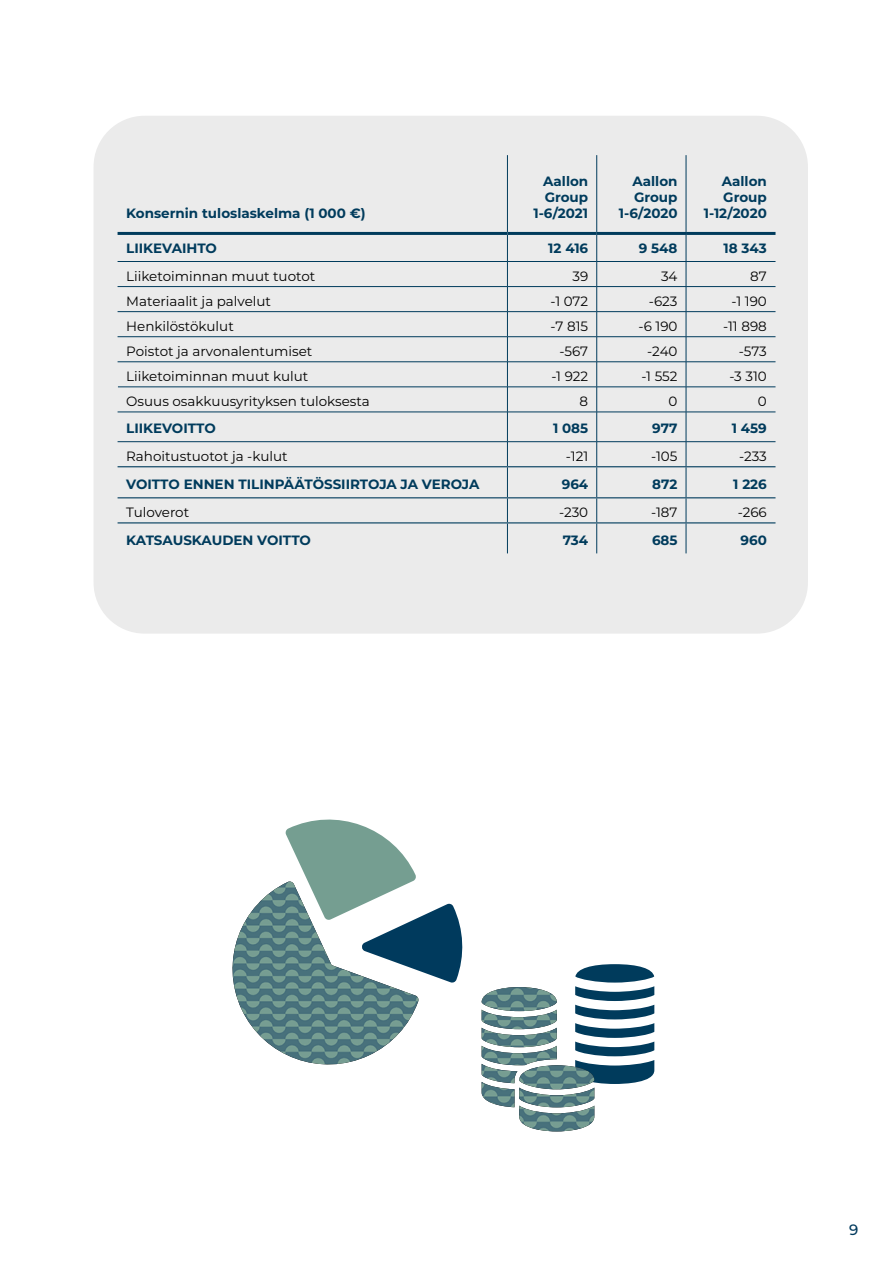
<style>
.page{position:relative;width:893px;height:1263px;background:#fff}
.page>*{position:absolute;margin:0;border:0;box-sizing:border-box;transform-origin:0 0}
.t1{font:500 15px "Montserrat";color:#003a5d}
.t2{font:13.5px "Montserrat";color:#000}
.t3{font:700 13.5px/16.2px "Montserrat";color:#003b5c;text-align:right}
</style>
<div class="page">
<div style="left:94px;top:116px;width:714px;height:518px;background:#ebebeb;border-radius:51px"></div>
<hr style="left:507px;top:261px;width:90px;height:1px;background:#003b5c">
<hr style="left:597px;top:261px;width:89px;height:1px;background:#003b5c">
<hr style="left:686px;top:261px;width:89px;height:1px;background:#003b5c">
<hr style="left:507px;top:286px;width:90px;height:1px;background:#003b5c">
<hr style="left:597px;top:286px;width:89px;height:1px;background:#003b5c">
<hr style="left:686px;top:286px;width:89px;height:1px;background:#003b5c">
<hr style="left:507px;top:311px;width:90px;height:1px;background:#003b5c">
<hr style="left:597px;top:311px;width:89px;height:1px;background:#003b5c">
<hr style="left:686px;top:311px;width:89px;height:1px;background:#003b5c">
<hr style="left:507px;top:336px;width:90px;height:1px;background:#003b5c">
<hr style="left:597px;top:336px;width:89px;height:1px;background:#003b5c">
<hr style="left:686px;top:336px;width:89px;height:1px;background:#003b5c">
<hr style="left:507px;top:361px;width:90px;height:1px;background:#003b5c">
<hr style="left:597px;top:361px;width:89px;height:1px;background:#003b5c">
<hr style="left:686px;top:361px;width:89px;height:1px;background:#003b5c">
<hr style="left:507px;top:467px;width:1px;height:30px;background:#003b5c">
<hr style="left:596px;top:467px;width:1px;height:30px;background:#003b5c">
<hr style="left:686px;top:467px;width:1px;height:30px;background:#003b5c">
<hr style="left:507px;top:523px;width:1px;height:30px;background:#003b5c">
<hr style="left:596px;top:523px;width:1px;height:30px;background:#003b5c">
<hr style="left:686px;top:523px;width:1px;height:30px;background:#003b5c">
<hr style="left:118px;top:232px;width:389px;height:3px;background:#003b5c">
<hr style="left:507px;top:232px;width:90px;height:3px;background:#003b5c">
<hr style="left:597px;top:232px;width:89px;height:3px;background:#003b5c">
<hr style="left:507px;top:155px;width:1px;height:77px;background:#003b5c">
<hr style="left:596px;top:155px;width:1px;height:77px;background:#003b5c">
<hr style="left:118px;top:387px;width:389px;height:1px;background:#003b5c">
<hr style="left:507px;top:387px;width:90px;height:1px;background:#003b5c">
<hr style="left:597px;top:387px;width:89px;height:1px;background:#003b5c">
<hr style="left:686px;top:387px;width:89px;height:1px;background:#003b5c">
<hr style="left:686px;top:155px;width:1px;height:77px;background:#003b5c">
<hr style="left:118px;top:261px;width:389px;height:1px;background:#003b5c">
<hr style="left:118px;top:286px;width:389px;height:1px;background:#003b5c">
<hr style="left:118px;top:412px;width:389px;height:1px;background:#003b5c">
<hr style="left:507px;top:412px;width:90px;height:1px;background:#003b5c">
<hr style="left:597px;top:412px;width:89px;height:1px;background:#003b5c">
<hr style="left:686px;top:412px;width:89px;height:1px;background:#003b5c">
<hr style="left:686px;top:232px;width:89px;height:3px;background:#003b5c">
<hr style="left:118px;top:311px;width:389px;height:1px;background:#003b5c">
<hr style="left:118px;top:441px;width:389px;height:1px;background:#003b5c">
<hr style="left:507px;top:441px;width:90px;height:1px;background:#003b5c">
<hr style="left:597px;top:441px;width:89px;height:1px;background:#003b5c">
<hr style="left:686px;top:441px;width:89px;height:1px;background:#003b5c">
<hr style="left:118px;top:336px;width:389px;height:1px;background:#003b5c">
<hr style="left:118px;top:361px;width:389px;height:1px;background:#003b5c">
<hr style="left:118px;top:466px;width:389px;height:1px;background:#003b5c">
<hr style="left:507px;top:466px;width:90px;height:1px;background:#003b5c">
<hr style="left:597px;top:466px;width:89px;height:1px;background:#003b5c">
<hr style="left:686px;top:466px;width:89px;height:1px;background:#003b5c">
<hr style="left:118px;top:497px;width:389px;height:1px;background:#003b5c">
<hr style="left:507px;top:497px;width:90px;height:1px;background:#003b5c">
<hr style="left:597px;top:497px;width:89px;height:1px;background:#003b5c">
<hr style="left:686px;top:497px;width:89px;height:1px;background:#003b5c">
<hr style="left:118px;top:522px;width:389px;height:1px;background:#003b5c">
<hr style="left:507px;top:522px;width:90px;height:1px;background:#003b5c">
<hr style="left:597px;top:522px;width:89px;height:1px;background:#003b5c">
<hr style="left:686px;top:522px;width:89px;height:1px;background:#003b5c">
<svg style="left:507px;top:235px;width:1px;height:231px"></svg>
<svg style="left:596px;top:235px;width:1px;height:231px"></svg>
<svg style="left:686px;top:235px;width:1px;height:231px"></svg>
<svg style="left:507px;top:498px;width:1px;height:24px"></svg>
<svg style="left:686px;top:498px;width:1px;height:24px"></svg>
<svg style="left:596px;top:498px;width:1px;height:24px"></svg>
<svg style="left:285px;top:819px;width:178px;height:164px"></svg>
<img style="left:232px;top:881px;width:187px;height:184px">
<svg style="left:575px;top:964px;width:79px;height:155px"></svg>
<img style="left:482px;top:987px;width:112px;height:144px">
<p class="t3" style="left:126px;top:205px;width:241px">Konsernin tuloslaskelma (1 000 €)</p>
<p class="t3" style="left:533px;top:172px;width:56px">Aallon<br>Group<br>1-6/2021</p>
<p class="t3" style="left:619px;top:172px;width:60px">Aallon<br>Group<br>1-6/2020</p>
<p class="t3" style="left:704px;top:172px;width:65px">Aallon<br>Group<br>1-12/2020</p>
<p class="t3" style="left:126px;top:239px;width:92px">LIIKEVAIHTO</p>
<p class="t3" style="left:548px;top:239px;width:41px">12 416</p>
<p class="t3" style="left:639px;top:239px;width:40px">9 548</p>
<p class="t3" style="left:724px;top:239px;width:45px">18 343</p>
<p class="t2" style="left:126px;top:266px;width:191px">Liiketoiminnan muut tuotot</p>
<p class="t2" style="left:572px;top:266px;width:17px">39</p>
<p class="t2" style="left:661px;top:266px;width:18px">34</p>
<p class="t2" style="left:750px;top:266px;width:18px">87</p>
<p class="t2" style="left:126px;top:292px;width:146px">Materiaalit ja palvelut</p>
<p class="t2" style="left:550px;top:292px;width:39px">-1 072</p>
<p class="t2" style="left:649px;top:292px;width:30px">-623</p>
<p class="t2" style="left:731px;top:292px;width:37px">-1 190</p>
<p class="t2" style="left:126px;top:317px;width:109px">Henkilöstökulut</p>
<p class="t2" style="left:551px;top:317px;width:39px">-7 815</p>
<p class="t2" style="left:638px;top:317px;width:41px">-6 190</p>
<p class="t2" style="left:723px;top:317px;width:45px">-11 898</p>
<p class="t2" style="left:126px;top:342px;width:188px">Poistot ja arvonalentumiset</p>
<p class="t2" style="left:559px;top:342px;width:30px">-567</p>
<p class="t2" style="left:647px;top:342px;width:32px">-240</p>
<p class="t2" style="left:739px;top:342px;width:30px">-573</p>
<p class="t2" style="left:126px;top:367px;width:184px">Liiketoiminnan muut kulut</p>
<p class="t2" style="left:551px;top:367px;width:38px">-1 922</p>
<p class="t2" style="left:641px;top:367px;width:38px">-1 552</p>
<p class="t2" style="left:729px;top:367px;width:39px">-3 310</p>
<p class="t2" style="left:126px;top:392px;width:245px">Osuus osakkuusyrityksen tuloksesta</p>
<p class="t2" style="left:580px;top:392px;width:10px">8</p>
<p class="t2" style="left:669px;top:392px;width:10px">0</p>
<p class="t2" style="left:758px;top:392px;width:10px">0</p>
<p class="t3" style="left:126px;top:419px;width:91px">LIIKEVOITTO</p>
<p class="t3" style="left:553px;top:419px;width:37px">1 085</p>
<p class="t3" style="left:652px;top:419px;width:27px">977</p>
<p class="t3" style="left:732px;top:419px;width:37px">1 459</p>
<p class="t2" style="left:126px;top:447px;width:163px">Rahoitustuotot ja -kulut</p>
<p class="t2" style="left:566px;top:447px;width:24px">-121</p>
<p class="t2" style="left:651px;top:447px;width:28px">-105</p>
<p class="t2" style="left:739px;top:447px;width:29px">-233</p>
<p class="t3" style="left:126px;top:475px;width:355px">VOITTO ENNEN TILINPÄÄTÖSSIIRTOJA JA VEROJA</p>
<p class="t3" style="left:562px;top:475px;width:28px">964</p>
<p class="t3" style="left:652px;top:475px;width:27px">872</p>
<p class="t3" style="left:733px;top:475px;width:35px">1 226</p>
<p class="t2" style="left:126px;top:503px;width:64px">Tuloverot</p>
<p class="t2" style="left:559px;top:503px;width:31px">-230</p>
<p class="t2" style="left:651px;top:503px;width:28px">-187</p>
<p class="t2" style="left:738px;top:503px;width:31px">-266</p>
<p class="t3" style="left:126px;top:531px;width:186px">KATSAUSKAUDEN VOITTO</p>
<p class="t3" style="left:563px;top:531px;width:27px">734</p>
<p class="t3" style="left:652px;top:531px;width:27px">685</p>
<p class="t3" style="left:740px;top:531px;width:28px">960</p>
<p class="t1" style="left:849px;top:1219px;width:11px">9</p>
</div>
